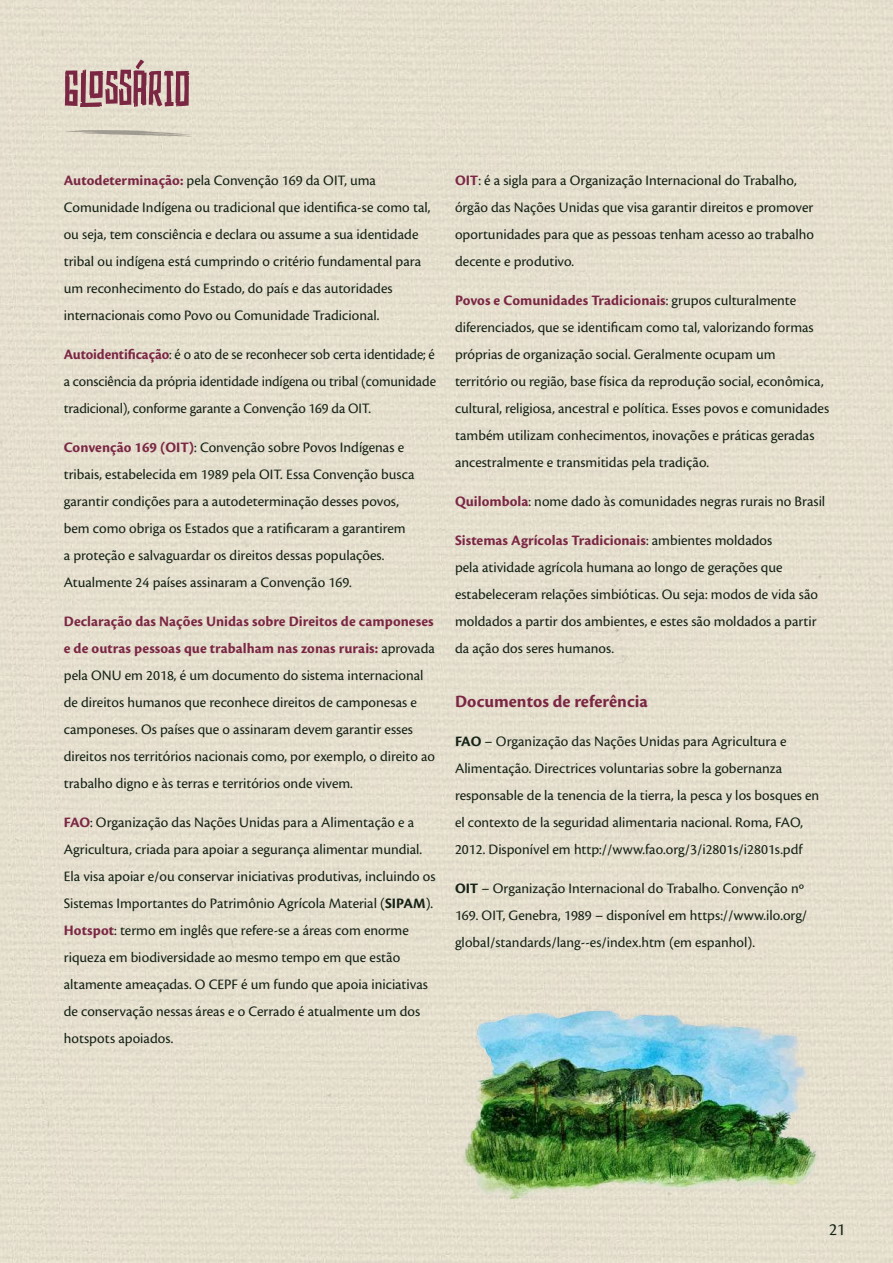
<style>
.page{position:relative;width:893px;height:1263px;background:#e5dfce}
.page>*{position:absolute;margin:0;border:0;box-sizing:border-box;transform-origin:0 0}
.t1{font:54px "Afolkalips";letter-spacing:.01em;color:#7b2744}
.t2{font:700 18px "Cronos Pro";color:#7b2744}
.t3{font:18px "Cronos Pro Disp";color:#142213}
.t4{font:15px/27px "Cronos Pro";color:#142215}
.s1{font-weight:700;color:#7b2744}
.s2{font-weight:700}
</style>
<div class="page">
<svg style="left:64px;top:130px;width:130px;height:7px"></svg>
<img style="left:453px;top:991px;width:380px;height:207px">
<h1 class="t1" style="left:64px;top:59px;width:128px">GLOSSÁRIO</h1>
<p class="t4" style="left:64px;top:167px;width:368px"><span class="s1">Autodeterminação:</span> pela Convenção 169 da OIT, uma Comunidade Indígena ou tradicional que identifica-se como tal, ou seja, tem consciência e declara ou assume a sua identidade tribal ou indígena está cumprindo o critério fundamental para um reconhecimento do Estado, do país e das autoridades internacionais como Povo ou Comunidade Tradicional.</p>
<p class="t4" style="left:64px;top:341px;width:374px;text-align:justify"><span class="s1">Autoidentificação</span>: é o ato de se reconhecer sob certa identidade; é a consciência da própria identidade indígena ou tribal (comunidade tradicional), conforme garante a Convenção 169 da OIT.</p>
<p class="t4" style="left:64px;top:434px;width:352px"><span class="s1">Convenção 169 (OIT)</span>: Convenção sobre Povos Indígenas e tribais, estabelecida em 1989 pela OIT. Essa Convenção busca garantir condições para a autodeterminação desses povos, bem como obriga os Estados que a ratificaram a garantirem a proteção e salvaguardar os direitos dessas populações.<br>Atualmente 24 países assinaram a Convenção 169.</p>
<p class="t4" style="left:64px;top:608px;width:373px"><span class="s1">Declaração das Nações Unidas sobre Direitos de camponeses e de outras pessoas que trabalham nas zonas rurais:</span> aprovada pela ONU em 2018, é um documento do sistema internacional de direitos humanos que reconhece direitos de camponesas e camponeses. Os países que o assinaram devem garantir esses direitos nos territórios nacionais como, por exemplo, o direito ao trabalho digno e às terras e territórios onde vivem.</p>
<p class="t4" style="left:64px;top:809px;width:373px"><span class="s1">FAO</span>: Organização das Nações Unidas para a Alimentação e a Agricultura, criada para apoiar a segurança alimentar mundial.<br>Ela visa apoiar e/ou conservar iniciativas produtivas, incluindo os Sistemas Importantes do Patrimônio Agrícola Material (<span class="s2">SIPAM</span>).<br><span class="s1">Hotspot</span>: termo em inglês que refere-se a áreas com enorme riqueza em biodiversidade ao mesmo tempo em que estão altamente ameaçadas. O CEPF é um fundo que apoia iniciativas de conservação nessas áreas e o Cerrado é atualmente um dos hotspots apoiados.</p>
<p class="t4" style="left:455px;top:167px;width:360px"><span class="s1">OIT</span>: é a sigla para a Organização Internacional do Trabalho, órgão das Nações Unidas que visa garantir direitos e promover oportunidades para que as pessoas tenham acesso ao trabalho decente e produtivo.</p>
<p class="t4" style="left:455px;top:287px;width:376px"><span class="s1">Povos e Comunidades Tradicionais</span>: grupos culturalmente diferenciados, que se identificam como tal, valorizando formas próprias de organização social. Geralmente ocupam um território ou região, base física da reprodução social, econômica, cultural, religiosa, ancestral e política. Esses povos e comunidades também utilizam conhecimentos, inovações e práticas geradas ancestralmente e transmitidas pela tradição.</p>
<p class="t4" style="left:455px;top:488px;width:372px"><span class="s1">Quilombola</span>: nome dado às comunidades negras rurais no Brasil</p>
<p class="t4" style="left:455px;top:527px;width:365px"><span class="s1">Sistemas Agrícolas Tradicionais</span>: ambientes moldados<br>pela atividade agrícola humana ao longo de gerações que estabeleceram relações simbióticas. Ou seja: modos de vida são moldados a partir dos ambientes, e estes são moldados a partir da ação dos seres humanos.</p>
<p class="t2" style="left:455px;top:691px;width:194px">Documentos de referência</p>
<p class="t4" style="left:455px;top:728px;width:366px"><span class="s2">FAO</span> – Organização das Nações Unidas para Agricultura e Alimentação. Directrices voluntarias sobre la gobernanza responsable de la tenencia de la tierra, la pesca y los bosques en el contexto de la seguridad alimentaria nacional. Roma, FAO, 2012. Disponível em http://www.fao.org/3/i2801s/i2801s.pdf</p>
<p class="t4" style="left:455px;top:875px;width:354px"><span class="s2">OIT</span> – Organização Internacional do Trabalho. Convenção nº<br>169. OIT, Genebra, 1989 – disponível em https://www.ilo.org/ global/standards/lang--es/index.htm (em espanhol).</p>
<p class="t3" style="left:829px;top:1219px;width:18px">21</p>
</div>
